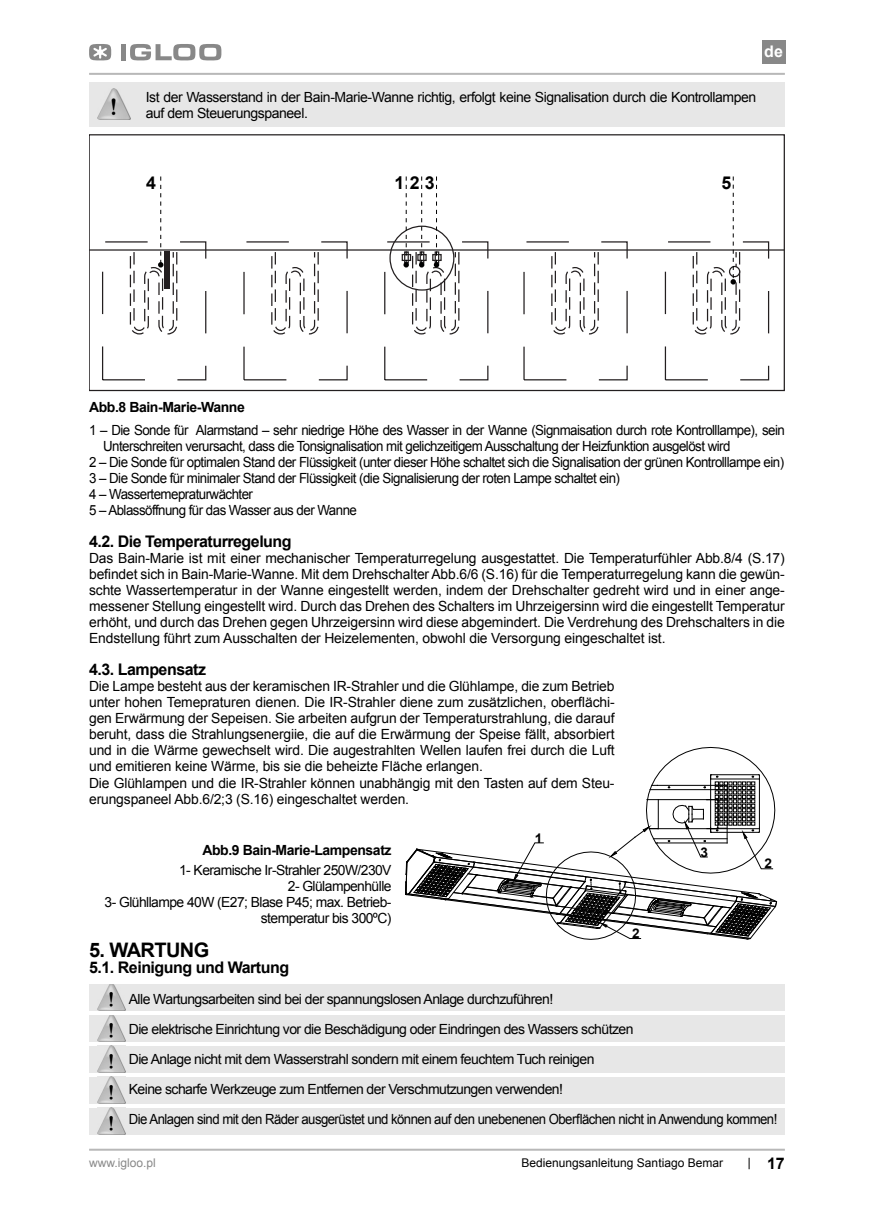
<style>
.page{position:relative;width:874px;height:1225px;background:#fff}
.page>*{position:absolute;margin:0;border:0;box-sizing:border-box;transform-origin:0 0}
.t1{font:700 20px "Arial";letter-spacing:-.03em;color:#000}
.t2{font:700 17.8px "Arial";color:#000}
.t3{font:700 16px "Arial";letter-spacing:-.03em;color:#000}
.t4{font:700 16px "Arial";color:#fff}
.t5{font:14px/16px "Arial";letter-spacing:-.04em;color:#000}
.t6{font:14px/16px "Arial";letter-spacing:-.01em;color:#000}
.t7{font:14px "Arial";letter-spacing:-.04em;color:#000;scale:.95 1}
.t8{font:700 14px "Arial";letter-spacing:-.03em;color:#000}
.t9{font:700 13.4px "Arial";color:#000}
.t10{font:12px "Arial";color:#000}
.t11{font:12px "Arial";color:#888}
</style>
<div class="page">
<hr style="left:89px;top:73px;width:695px;height:2px;background:#b8b8b8">
<div style="left:761px;top:40px;width:23px;height:23px;background:#888"></div>
<hr style="left:89px;top:1148px;width:695px;height:2px;background:#b8b8b8">
<svg style="left:748px;top:1157px;width:1px;height:12px"></svg>
<svg style="left:89px;top:44px;width:22px;height:17px"></svg>
<div style="left:121px;top:44px;width:5px;height:16px;background:#888"></div>
<svg style="left:130px;top:44px;width:91px;height:17px"></svg>
<div style="left:102px;top:241px;width:104px;height:139px;border:1px dashed #231f20"></div>
<svg style="left:271px;top:252px;width:48px;height:83px"></svg>
<div style="left:384px;top:241px;width:104px;height:139px;border:1px dashed #231f20"></div>
<svg style="left:551px;top:252px;width:48px;height:83px"></svg>
<div style="left:664px;top:241px;width:104px;height:139px;border:1px dashed #231f20"></div>
<div style="left:401px;top:254px;width:10px;height:7px;border:1px solid #231f20"></div>
<div style="left:89px;top:135px;width:695px;height:256px;border:1px solid #231f20"></div>
<hr style="left:89px;top:249px;width:694px;height:2px;background:#231f20">
<svg style="left:129px;top:176px;width:49px;height:159px"></svg>
<svg style="left:403px;top:176px;width:57px;height:159px"></svg>
<svg style="left:691px;top:176px;width:49px;height:159px"></svg>
<svg style="left:405px;top:746px;width:372px;height:194px"></svg>
<div style="left:89px;top:82px;width:695px;height:45px;background:#e7e7e7"></div>
<img style="left:97px;top:89px;width:33px;height:31px">
<div style="left:89px;top:984px;width:695px;height:26px;background:#e7e7e7"></div>
<div style="left:89px;top:1015px;width:695px;height:26px;background:#e7e7e7"></div>
<div style="left:89px;top:1046px;width:695px;height:26px;background:#e7e7e7"></div>
<div style="left:89px;top:1076px;width:695px;height:27px;background:#e7e7e7"></div>
<div style="left:89px;top:1107px;width:695px;height:27px;background:#e7e7e7"></div>
<img style="left:97px;top:984px;width:28px;height:26px">
<img style="left:97px;top:1015px;width:28px;height:26px">
<img style="left:97px;top:1046px;width:28px;height:26px">
<img style="left:97px;top:1077px;width:28px;height:26px">
<img style="left:97px;top:1107px;width:28px;height:27px">
<p class="t4" style="left:764px;top:42px;width:20px">de</p>
<p class="t5" style="left:146px;top:89px;width:611px">Ist der Wasserstand in der Bain-Marie-Wanne richtig, erfolgt keine Signalisation durch die Kontrollampen auf dem Steuerungspaneel.</p>
<p class="t2" style="left:146px;top:173px;width:11px">4</p>
<p class="t2" style="left:394px;top:173px;width:42px">123</p>
<p class="t2" style="left:721px;top:173px;width:11px">5</p>
<p class="t8" style="left:89px;top:400px;width:157px">Abb.8 Bain-Marie-Wanne</p>
<p class="t7" style="left:89px;top:423px;width:733px">1 – Die Sonde für Alarmstand – sehr niedrige Höhe des Wasser in der Wanne (Signmaisation durch rote Kontrolllampe), sein</p>
<p class="t7" style="left:103px;top:439px;width:661px">Unterschreiten verursacht, dass die Tonsignalisation mit gelichzeitigem Ausschaltung der Heizfunktion ausgelöst wird</p>
<p class="t7" style="left:89px;top:455px;width:732px">2 – Die Sonde für optimalen Stand der Flüssigkeit (unter dieser Höhe schaltet sich die Signalisation der grünen Kontrolllampe ein)</p>
<p class="t7" style="left:89px;top:471px;width:560px">3 – Die Sonde für minimaler Stand der Flüssigkeit (die Signalisierung der roten Lampe schaltet ein)</p>
<p class="t7" style="left:89px;top:487px;width:174px">4 – Wassertemepraturwächter</p>
<p class="t7" style="left:89px;top:503px;width:283px">5 – Ablassöffnung für das Wasser aus der Wanne</p>
<p class="t3" style="left:89px;top:533px;width:204px">4.2. Die Temperaturregelung</p>
<p class="t5" style="left:89px;top:550px;width:696px;text-align:justify">Das Bain-Marie ist mit einer mechanischer Temperaturregelung ausgestattet. Die Temperaturfühler Abb.8/4 (S.17) befindet sich in Bain-Marie-Wanne. Mit dem Drehschalter Abb.6/6 (S.16) für die Temperaturregelung kann die gewün&shy;schte Wassertemperatur in der Wanne eingestellt werden, indem der Drehschalter gedreht wird und in einer ange&shy;messener Stellung eingestellt wird. Durch das Drehen des Schalters im Uhrzeigersinn wird die eingestellt Temperatur erhöht, und durch das Drehen gegen Uhrzeigersinn wird diese abgemindert. Die Verdrehung des Drehschalters in die Endstellung führt zum Ausschalten der Heizelementen, obwohl die Versorgung eingeschaltet ist.</p>
<p class="t3" style="left:89px;top:661px;width:118px">4.3. Lampensatz</p>
<p class="t6" style="left:89px;top:678px;width:526px">Die Lampe besteht aus der keramischen IR-Strahler und die Glühlampe, die zum Betrieb unter hohen Temepraturen dienen. Die IR-Strahler diene zum zusätzlichen, oberflächi&shy;gen Erwärmung der Sepeisen. Sie arbeiten aufgrun der Temperaturstrahlung, die darauf beruht, dass die Strahlungsenergiie, die auf die Erwärmung der Speise fällt, absorbiert und in die Wärme gewechselt wird. Die augestrahlten Wellen laufen frei durch die Luft und emitieren keine Wärme, bis sie die beheizte Fläche erlangen.<br>Die Glühlampen und die IR-Strahler können unabhängig mit den Tasten auf dem Steu&shy;erungspaneel Abb.6/2;3 (S.16) eingeschaltet werden.</p>
<p class="t8" style="left:202px;top:842px;width:190px">Abb.9 Bain-Marie-Lampensatz</p>
<p class="t5" style="left:104px;top:862px;width:288px;text-align:right">1- Keramische Ir-Strahler 250W/230V<br>2- Glülampenhülle<br>3- Glühllampe 40W (E27; Blase P45; max. Betrieb&shy;stemperatur bis 300ºC)</p>
<p class="t9" style="left:534px;top:830px;width:9px">1</p>
<p class="t9" style="left:632px;top:925px;width:9px">2</p>
<p class="t9" style="left:700px;top:844px;width:9px">3</p>
<p class="t9" style="left:764px;top:855px;width:9px">2</p>
<h1 class="t1" style="left:89px;top:939px;width:122px">5. WARTUNG</h1>
<p class="t3" style="left:89px;top:959px;width:201px">5.1. Reinigung und Wartung</p>
<p class="t5" style="left:129px;top:984px;width:649px;line-height:30px">Alle Wartungsarbeiten sind bei der spannungslosen Anlage durchzuführen!<br>Die elektrische Einrichtung vor die Beschädigung oder Eindringen des Wassers schützen<br>Die Anlage nicht mit dem Wasserstrahl sondern mit einem feuchtem Tuch reinigen<br>Keine scharfe Werkzeuge zum Entfernen der Verschmutzungen verwenden!<br>Die Anlagen sind mit den Räder ausgerüstet und können auf den unebenenen Oberflächen nicht in Anwendung kommen!</p>
<p class="t11" style="left:89px;top:1156px;width:68px">www.igloo.pl</p>
<p class="t10" style="left:521px;top:1156px;width:203px">Bedienungsanleitung Santiago Bemar</p>
<p class="t3" style="left:766px;top:1154px;width:19px">17</p>
</div>
